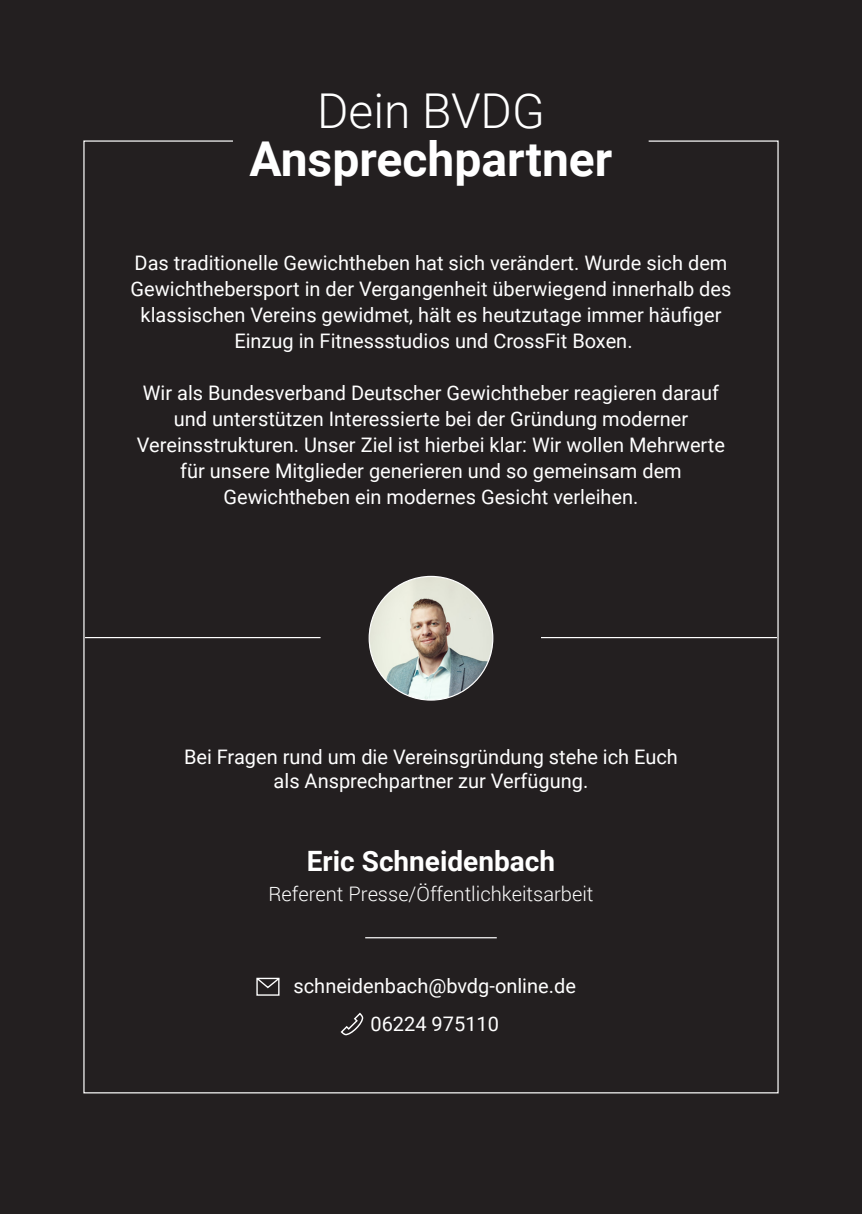
<style>
.page{position:relative;width:862px;height:1214px;background:#fff}
.page>*{position:absolute;margin:0;border:0;box-sizing:border-box;transform-origin:0 0}
.t1{font:700 48px "Roboto";color:#fff}
.t2{font:300 48px "Roboto";color:#fff}
.t3{font:700 28px "Roboto";color:#fff}
.t4{font:20px/26px "Roboto";color:#fff;text-align:center}
.t5{font:300 20px "Roboto";color:#fff}
</style>
<div class="page">
<div style="left:0;top:0;width:862px;height:1213px;background:#231f20"></div>
<div style="left:83px;top:140px;width:696px;height:953px;background:#231f20"></div>
<p class="t2" style="left:317px;top:77px;width:229px">Dein BVDG</p>
<p class="t1" style="left:250px;top:125px;width:364px">Ansprechpartner</p>
<p class="t4" style="left:135px;top:249px;width:594px">Das traditionelle Gewichtheben hat sich verändert. Wurde sich dem</p>
<p class="t4" style="left:131px;top:275px;width:602px">Gewichthebersport in der Vergangenheit überwiegend innerhalb des</p>
<p class="t4" style="left:141px;top:301px;width:582px">klassischen Vereins gewidmet, hält es heutzutage immer häufiger</p>
<p class="t4" style="left:234px;top:327px;width:400px">Einzug in Fitnessstudios und CrossFit Boxen.</p>
<p class="t4" style="left:143px;top:379px;width:578px">Wir als Bundesverband Deutscher Gewichtheber reagieren darauf und unterstützen Interessierte bei der Gründung moderner</p>
<p class="t4" style="left:137px;top:431px;width:589px">Vereinsstrukturen. Unser Ziel ist hierbei klar: Wir wollen Mehrwerte für unsere Mitglieder generieren und so gemeinsam dem</p>
<p class="t4" style="left:223px;top:483px;width:416px">Gewichtheben ein modernes Gesicht verleihen.</p>
<p class="t4" style="left:184px;top:743px;width:495px;line-height:24px">Bei Fragen rund um die Vereinsgründung stehe ich Euch als Ansprechpartner zur Verfügung.</p>
<p class="t3" style="left:307px;top:841px;width:250px">Eric Schneidenbach</p>
<p class="t5" style="left:268px;top:880px;width:327px">Referent Presse/Öffentlichkeitsarbeit</p>
<p class="t4" style="left:293px;top:971px;width:284px">schneidenbach@bvdg-online.de</p>
<p class="t4" style="left:370px;top:1010px;width:130px">06224 975110</p>
</div>
